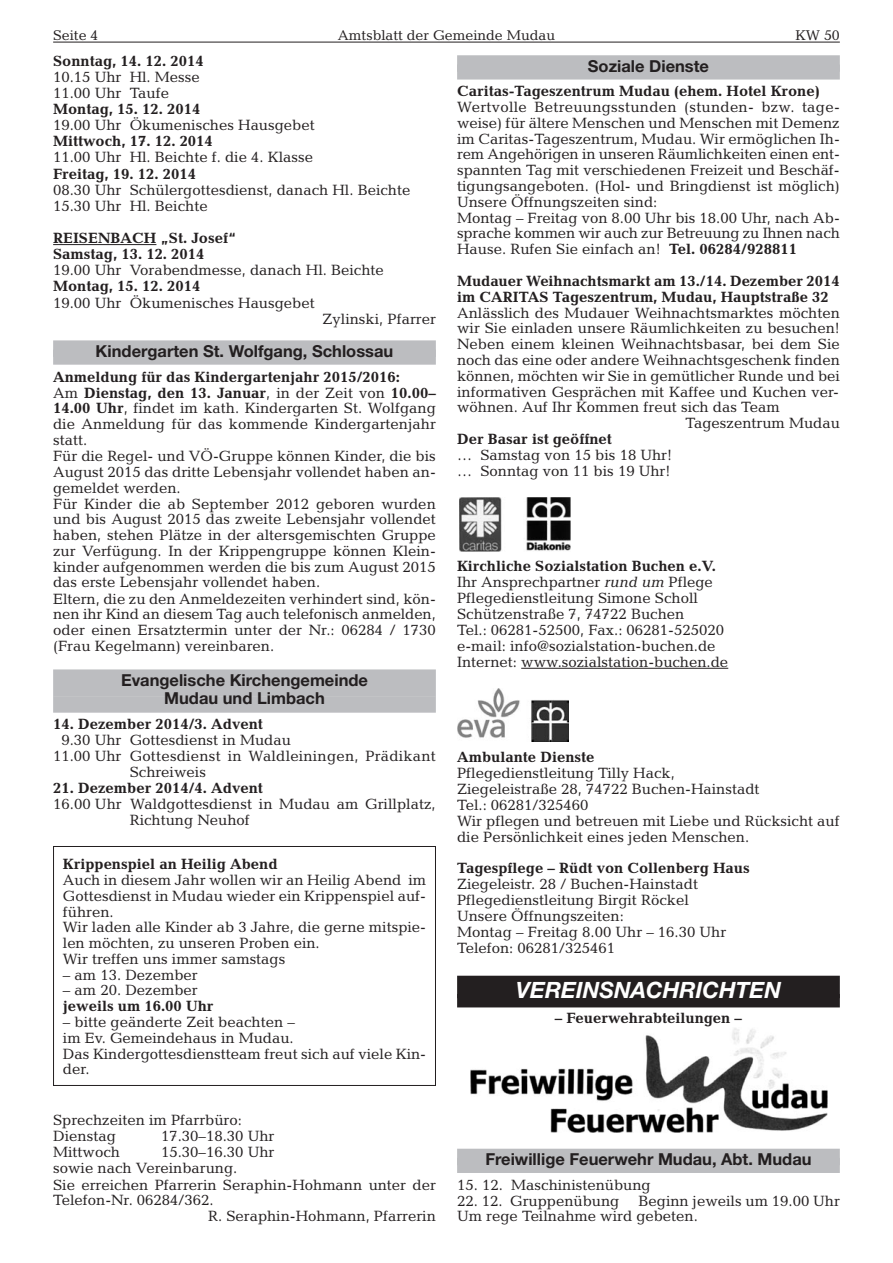
<style>
.page{position:relative;width:893px;height:1263px;background:#fff}
.page>*{position:absolute;margin:0;border:0;box-sizing:border-box;transform-origin:0 0}
.t1{font:italic 700 22.5px "Helvetica Neue";color:#fff}
.t2{font:700 16.5px/18px "Helvetica Neue";color:#231f20;text-align:center}
.t3{font:15px/15.9px "Candida";color:#231f20}
.t4{font:700 15px/16.2px "Candida";color:#231f20}
.t5{font:14.25px "Candida";color:#231f20}
.s1{font-weight:700}
.s2{font-style:italic}
</style>
<div class="page">
<hr style="left:53px;top:244px;width:103px;height:1px;background:#231f20">
<div style="left:53px;top:340px;width:383px;height:17px;background:#bcbdc0"></div>
<div style="left:53px;top:350px;width:383px;height:15px;background:#bcbdc0"></div>
<div style="left:53px;top:669px;width:383px;height:27px;background:#bcbdc0"></div>
<div style="left:53px;top:696px;width:383px;height:17px;background:#bcbdc0"></div>
<div style="left:457px;top:55px;width:383px;height:17px;background:#bcbdc0"></div>
<div style="left:457px;top:65px;width:383px;height:15px;background:#bcbdc0"></div>
<hr style="left:521px;top:668px;width:207px;height:1px;background:#231f20">
<div style="left:457px;top:976px;width:383px;height:22px;background:#231f20"></div>
<div style="left:457px;top:994px;width:383px;height:13px;background:#231f20"></div>
<div style="left:457px;top:1149px;width:383px;height:16px;background:#bcbdc0"></div>
<div style="left:457px;top:1158px;width:383px;height:15px;background:#bcbdc0"></div>
<img style="left:470px;top:1028px;width:357px;height:104px">
<img style="left:457px;top:688px;width:111px;height:53px">
<img style="left:460px;top:497px;width:111px;height:55px">
<div style="left:53px;top:846px;width:383px;height:240px;border:1px solid #231f20"></div>
<hr style="left:53px;top:42px;width:787px;height:1px;background:#231f20">
<p class="t5" style="left:53px;top:30px;width:47px">Seite 4</p>
<p class="t5" style="left:338px;top:30px;width:219px">Amtsblatt der Gemeinde Mudau</p>
<p class="t5" style="left:795px;top:30px;width:46px">KW 50</p>
<p class="t4" style="left:53px;top:54px;width:152px">Sonntag, 14. 12. 2014</p>
<p class="t3" style="left:53px;top:70px;width:148px">10.15 Uhr Hl. Messe<br>11.00 Uhr Taufe</p>
<p class="t4" style="left:53px;top:102px;width:149px">Montag, 15. 12. 2014</p>
<p class="t3" style="left:53px;top:119px;width:263px">19.00 Uhr Ökumenisches Hausgebet</p>
<p class="t4" style="left:53px;top:135px;width:161px">Mittwoch, 17. 12. 2014</p>
<p class="t3" style="left:53px;top:151px;width:261px">11.00 Uhr Hl. Beichte f. die 4. Klasse</p>
<p class="t4" style="left:53px;top:167px;width:144px">Freitag, 19. 12. 2014</p>
<p class="t3" style="left:53px;top:183px;width:359px">08.30 Uhr Schülergottesdienst, danach Hl. Beichte<br>15.30 Uhr Hl. Beichte</p>
<p class="t4" style="left:53px;top:231px;width:185px">REISENBACH „St. Josef“<br>Samstag, 13. 12. 2014</p>
<p class="t3" style="left:53px;top:264px;width:332px">19.00 Uhr Vorabendmesse, danach Hl. Beichte</p>
<p class="t4" style="left:53px;top:280px;width:149px">Montag, 15. 12. 2014</p>
<p class="t3" style="left:53px;top:296px;width:263px">19.00 Uhr Ökumenisches Hausgebet</p>
<p class="t3" style="left:323px;top:312px;width:115px">Zylinski, Pfarrer</p>
<p class="t2" style="left:96px;top:343px;width:299px">Kindergarten St. Wolfgang, Schlossau</p>
<p class="t3" style="left:53px;top:370px;width:384px"><span class="s1">Anmeldung für das Kindergartenjahr 2015/2016:<br></span>Am <span class="s1">Dienstag, den 13. Januar</span>, in der Zeit von <span class="s1">10.00– 14.00 Uhr</span>, findet im kath. Kindergarten St. Wolfgang die Anmeldung für das kommende Kindergartenjahr statt.<br>Für die Regel- und VÖ-Gruppe können Kinder, die bis August 2015 das dritte Lebensjahr vollendet haben an&shy;gemeldet werden.<br>Für Kinder die ab September 2012 geboren wurden und bis August 2015 das zweite Lebensjahr vollendet haben, stehen Plätze in der altersgemischten Gruppe zur Verfügung. In der Krippengruppe können Klein&shy;kinder aufgenommen werden die bis zum August 2015 das erste Lebensjahr vollendet haben.<br>Eltern, die zu den Anmeldezeiten verhindert sind, kön&shy;nen ihr Kind an diesem Tag auch telefonisch anmelden, oder einen Ersatztermin unter der Nr.: 06284 / 1730 (Frau Kegelmann) vereinbaren.</p>
<p class="t2" style="left:121px;top:673px;width:249px">Evangelische Kirchengemeinde<br>Mudau und Limbach</p>
<p class="t4" style="left:53px;top:717px;width:211px">14. Dezember 2014/3. Advent</p>
<p class="t3" style="left:61px;top:733px;width:231px">9.30 Uhr Gottesdienst in Mudau</p>
<p class="t3" style="left:53px;top:750px;width:384px">11.00 Uhr Gottesdienst in Waldleiningen, Prädikant</p>
<p class="t3" style="left:130px;top:765px;width:78px">Schreiweis</p>
<p class="t4" style="left:53px;top:781px;width:211px">21. Dezember 2014/4. Advent</p>
<p class="t3" style="left:130px;top:798px;width:308px;text-indent:-77px">16.00 Uhr Waldgottesdienst in Mudau am Grillplatz,<br>Richtung Neuhof</p>
<p class="t4" style="left:63px;top:857px;width:216px">Krippenspiel an Heilig Abend</p>
<p class="t3" style="left:63px;top:873px;width:365px">Auch in diesem Jahr wollen wir an Heilig Abend im Gottesdienst in Mudau wieder ein Krippenspiel auf&shy;führen.<br>Wir laden alle Kinder ab 3 Jahre, die gerne mitspie&shy;len möchten, zu unseren Proben ein.<br>Wir treffen uns immer samstags</p>
<p class="t3" style="left:63px;top:968px;width:136px">– am 13. Dezember</p>
<p class="t3" style="left:63px;top:984px;width:136px">– am 20. Dezember</p>
<p class="t4" style="left:63px;top:999px;width:152px">jeweils um 16.00 Uhr</p>
<p class="t3" style="left:63px;top:1015px;width:365px">– bitte geänderte Zeit beachten –<br>im Ev. Gemeindehaus in Mudau.<br>Das Kindergottesdienstteam freut sich auf viele Kin&shy;der.</p>
<p class="t3" style="left:53px;top:1113px;width:190px">Sprechzeiten im Pfarrbüro:<br>Dienstag</p>
<p class="t3" style="left:161px;top:1130px;width:115px">17.30–18.30 Uhr</p>
<p class="t3" style="left:53px;top:1146px;width:68px">Mittwoch</p>
<p class="t3" style="left:161px;top:1146px;width:115px">15.30–16.30 Uhr</p>
<p class="t3" style="left:53px;top:1162px;width:186px">sowie nach Vereinbarung.</p>
<p class="t3" style="left:53px;top:1178px;width:384px">Sie erreichen Pfarrerin Seraphin-Hohmann unter der</p>
<p class="t3" style="left:53px;top:1194px;width:162px">Telefon-Nr. 06284/362.</p>
<p class="t3" style="left:208px;top:1210px;width:229px">R. Seraphin-Hohmann, Pfarrerin</p>
<p class="t2" style="left:588px;top:58px;width:123px">Soziale Dienste</p>
<p class="t4" style="left:457px;top:85px;width:364px">Caritas-Tageszentrum Mudau (ehem. Hotel Krone)</p>
<p class="t3" style="left:457px;top:101px;width:384px">Wertvolle Betreuungsstunden (stunden- bzw. tage&shy;weise) für ältere Menschen und Menschen mit Demenz im Caritas-Tageszentrum, Mudau. Wir ermöglichen Ih&shy;rem Angehörigen in unseren Räumlichkeiten einen ent&shy;spannten Tag mit verschiedenen Freizeit und Beschäf&shy;tigungsangeboten. (Hol- und Bringdienst ist möglich)<br>Unsere Öffnungszeiten sind:<br>Montag – Freitag von 8.00 Uhr bis 18.00 Uhr, nach Ab&shy;sprache kommen wir auch zur Betreuung zu Ihnen nach Hause. Rufen Sie einfach an! <span class="s1">Tel. 06284/928811</span></p>
<p class="t4" style="left:457px;top:275px;width:384px;line-height:15.8px">Mudauer Weihnachtsmarkt am 13./14. Dezember 2014 im CARITAS Tageszentrum, Mudau, Hauptstraße 32</p>
<p class="t3" style="left:457px;top:306px;width:384px">Anlässlich des Mudauer Weihnachtsmarktes möchten</p>
<p class="t3" style="left:457px;top:322px;width:384px">wir Sie einladen unsere Räumlichkeiten zu besuchen!</p>
<p class="t3" style="left:457px;top:338px;width:384px">Neben einem kleinen Weihnachtsbasar, bei dem Sie</p>
<p class="t3" style="left:457px;top:354px;width:384px">noch das eine oder andere Weihnachtsgeschenk finden</p>
<p class="t3" style="left:457px;top:369px;width:384px">können, möchten wir Sie in gemütlicher Runde und bei</p>
<p class="t3" style="left:457px;top:385px;width:383px">informativen Gesprächen mit Kaffee und Kuchen ver-</p>
<p class="t3" style="left:457px;top:401px;width:324px">wöhnen. Auf Ihr Kommen freut sich das Team</p>
<p class="t3" style="left:685px;top:417px;width:156px">Tageszentrum Mudau</p>
<p class="t4" style="left:457px;top:432px;width:156px">Der Basar ist geöffnet</p>
<p class="t3" style="left:457px;top:448px;width:217px">… Samstag von 15 bis 18 Uhr! … Sonntag von 11 bis 19 Uhr!</p>
<p class="t3" style="left:457px;top:560px;width:273px"><span class="s1">Kirchliche Sozialstation Buchen e.V.<br></span>Ihr Ansprechpartner <span class="s2">rund um</span> Pflege Pflegedienstleitung Simone Scholl Schützenstraße 7, 74722 Buchen<br>Tel.: 06281-52500, Fax.: 06281-525020 e-mail: info@sozialstation-buchen.de Internet: www.sozialstation-buchen.de</p>
<p class="t4" style="left:457px;top:750px;width:139px">Ambulante Dienste</p>
<p class="t3" style="left:457px;top:767px;width:384px">Pflegedienstleitung Tilly Hack,<br>Ziegeleistraße 28, 74722 Buchen-Hainstadt<br>Tel.: 06281/325460<br>Wir pflegen und betreuen mit Liebe und Rücksicht auf die Persönlichkeit eines jeden Menschen.</p>
<p class="t4" style="left:457px;top:862px;width:294px">Tagespflege – Rüdt von Collenberg Haus</p>
<p class="t3" style="left:457px;top:878px;width:271px">Ziegeleistr. 28 / Buchen-Hainstadt<br>Pflegedienstleitung Birgit Röckel<br>Unsere Öffnungszeiten:<br>Montag – Freitag 8.00 Uhr – 16.30 Uhr<br>Telefon: 06281/325461</p>
<h1 class="t1" style="left:516px;top:982px;width:267px">VEREINSNACHRICHTEN</h1>
<p class="t4" style="left:555px;top:1011px;width:189px">– Feuerwehrabteilungen –</p>
<p class="t2" style="left:485px;top:1152px;width:328px">Freiwillige Feuerwehr Mudau, Abt. Mudau</p>
<p class="t3" style="left:457px;top:1178px;width:195px">15. 12. Maschinistenübung</p>
<p class="t3" style="left:457px;top:1194px;width:164px">22. 12. Gruppenübung</p>
<p class="t3" style="left:457px;top:1194px;width:384px;text-indent:181px">Beginn jeweils um 19.00 Uhr<br>Um rege Teilnahme wird gebeten.</p>
</div>
